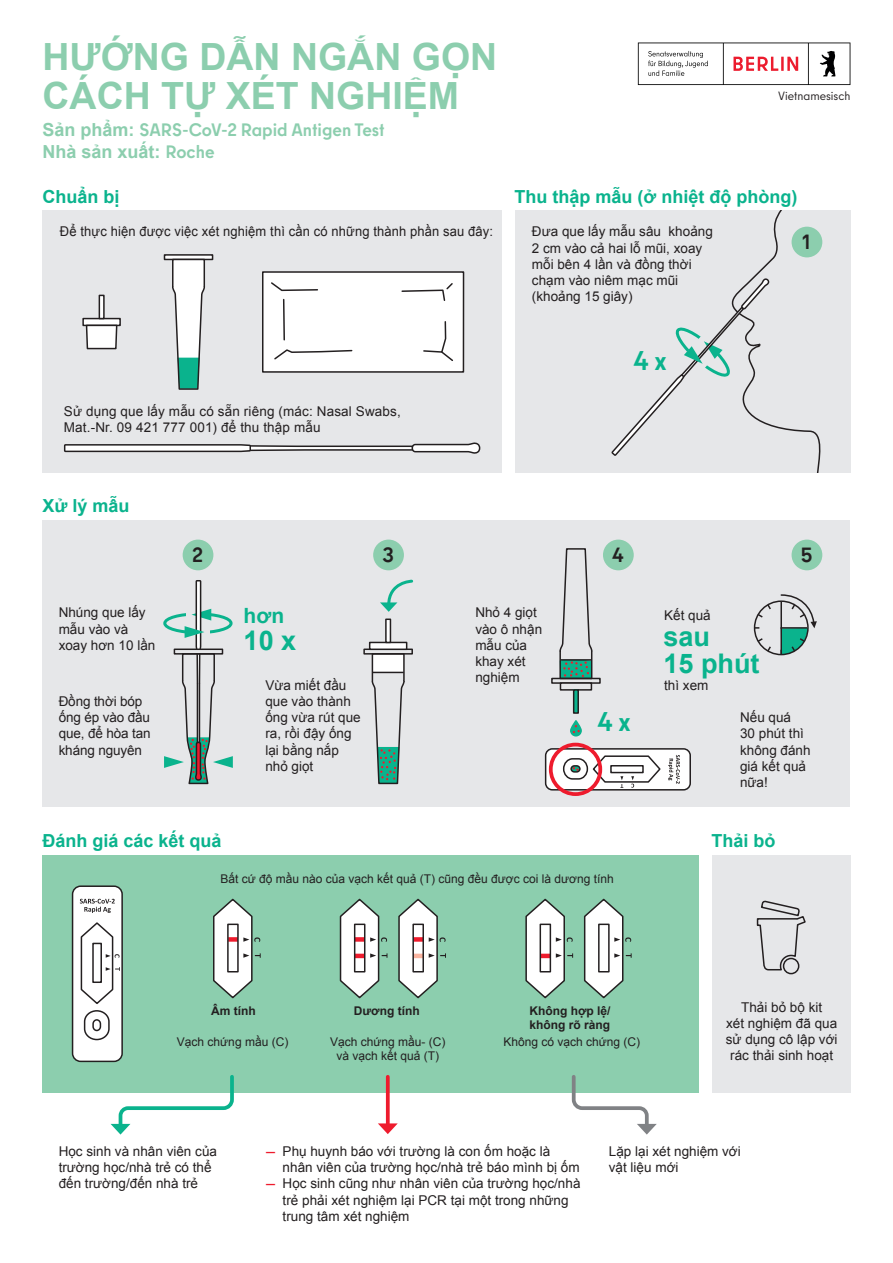
<style>
.page{position:relative;width:893px;height:1263px;background:#fff}
.page>*{position:absolute;margin:0;border:0;box-sizing:border-box;transform-origin:0 0}
.t1{font:700 37.5px/39px "Arial";color:#8cceae}
.t2{font:700 27px/27px "Arial";color:#0ab38d}
.t3{font:700 27px "Berlin Type";color:#0ab38d}
.t4{font:700 21px "Arial";color:#0ab38d}
.t5{font:700 20.55px "Berlin Type";color:#231f20}
.t6{font:700 18px "Arial";color:#0ab38d}
.t7{font:700 18px "Berlin Type";color:#8cceae}
.t8{font:700 18px "Arial";color:#8cceae}
.t9{font:13.5px/16.2px "Arial";color:#231f20}
.t10{font:13.5px "Arial";color:#231f20;scale:.96 1}
.t11{font:12px/14.4px "Arial";color:#231f20;text-align:center}
.t12{font:700 12px/14.4px "Arial";color:#231f20}
.t13{font:12px "Berlin Type";color:#231f20}
.s1{font-family:"Arial"}
.s2{font-family:"Berlin Type"}
.s3{font-weight:700;font-size:9px;color:#ee1b2d}
</style>
<div class="page">
<svg style="left:638px;top:43px;width:212px;height:42px"></svg>
<div style="left:43px;top:520px;width:807px;height:287px;background:#e6e7e9"></div>
<div style="left:43px;top:855px;width:656px;height:238px;background:#8cceae"></div>
<div style="left:711px;top:855px;width:139px;height:238px;background:#e6e7e9"></div>
<div style="left:373px;top:540px;width:31px;height:30px;background:#8cceae;border-radius:50%"></div>
<div style="left:603px;top:540px;width:31px;height:30px;background:#8cceae;border-radius:50%"></div>
<div style="left:792px;top:540px;width:30px;height:30px;background:#8cceae;border-radius:50%"></div>
<svg style="left:571px;top:721px;width:10px;height:15px"></svg>
<div style="left:570px;top:720px;width:12px;height:16px;border:2px solid #0ab38d;border-radius:5px"></div>
<svg style="left:573px;top:725px;width:7px;height:8px"></svg>
<svg style="left:386px;top:1077px;width:4px;height:46px"></svg>
<svg style="left:378px;top:1123px;width:20px;height:11px"></svg>
<svg style="left:756px;top:900px;width:50px;height:71px"></svg>
<div style="left:783px;top:958px;width:16px;height:16px;border:2px solid #231f20;border-radius:50%"></div>
<svg style="left:571px;top:1075px;width:86px;height:59px"></svg>
<div style="left:754px;top:600px;width:55px;height:55px;border:2px solid #231f20;border-radius:50%"></div>
<svg style="left:757px;top:637px;width:15px;height:15px"></svg>
<svg style="left:757px;top:603px;width:15px;height:16px"></svg>
<div style="left:183px;top:540px;width:30px;height:30px;background:#8cceae;border-radius:50%"></div>
<svg style="left:780px;top:594px;width:37px;height:61px"></svg>
<div style="left:514px;top:210px;width:336px;height:262px;background:#e6e7e9"></div>
<svg style="left:611px;top:210px;width:212px;height:262px"></svg>
<div style="left:792px;top:227px;width:30px;height:30px;background:#8cceae;border-radius:50%"></div>
<div style="left:43px;top:210px;width:459px;height:262px;background:#e6e7e9"></div>
<div style="left:73px;top:886px;width:49px;height:175px;background:#fff;border-radius:8px"></div>
<div style="left:72px;top:885px;width:51px;height:177px;border:2px solid #231f20;border-radius:8px"></div>
<svg style="left:398px;top:898px;width:48px;height:101px"></svg>
<div style="left:413px;top:937px;width:10px;height:5px;background:#ee1b2d"></div>
<svg style="left:339px;top:898px;width:48px;height:101px"></svg>
<div style="left:355px;top:937px;width:10px;height:5px;background:#ee1b2d"></div>
<hr style="left:355px;top:954px;width:10px;height:4px;background:#ee1b2d">
<hr style="left:413px;top:954px;width:10px;height:4px;background:#f9b4a0">
<div style="left:354px;top:923px;width:11px;height:49px;border:2px solid #231f20"></div>
<svg style="left:583px;top:898px;width:49px;height:101px"></svg>
<div style="left:598px;top:923px;width:12px;height:49px;border:2px solid #231f20"></div>
<svg style="left:525px;top:898px;width:48px;height:101px"></svg>
<div style="left:412px;top:923px;width:12px;height:49px;border:2px solid #231f20"></div>
<hr style="left:540px;top:954px;width:10px;height:4px;background:#ee1b2d">
<div style="left:540px;top:923px;width:11px;height:49px;border:2px solid #231f20"></div>
<div style="left:546px;top:749px;width:144px;height:41px;background:#fff;border-radius:7px"></div>
<div style="left:545px;top:748px;width:146px;height:42px;border:2px solid #231f20;border-radius:7px"></div>
<div style="left:563px;top:758px;width:25px;height:22px;border:2px solid #231f20;border-radius:9px"></div>
<div style="left:570px;top:765px;width:11px;height:8px;border:2px solid #231f20;border-radius:3px"></div>
<svg style="left:668px;top:755px;width:12px;height:29px"></svg>
<svg style="left:591px;top:754px;width:71px;height:34px"></svg>
<div style="left:549px;top:743px;width:53px;height:53px;border:4px solid #ee1b2d;border-radius:50%"></div>
<svg style="left:573px;top:767px;width:6px;height:4px"></svg>
<svg style="left:79px;top:580px;width:182px;height:554px"></svg>
<div style="left:363px;top:648px;width:50px;height:7px;border:2px solid #231f20"></div>
<div style="left:369px;top:642px;width:38px;height:8px;border:2px solid #231f20"></div>
<svg style="left:371px;top:579px;width:43px;height:206px"></svg>
<hr style="left:373px;top:672px;width:30px;height:1px;background:#231f20">
<div style="left:551px;top:678px;width:50px;height:6px;border:2px solid #231f20"></div>
<svg style="left:558px;top:548px;width:35px;height:166px"></svg>
<hr style="left:561px;top:659px;width:30px;height:2px;background:#231f20">
<div style="left:83px;top:319px;width:37px;height:6px;background:#fff"></div>
<div style="left:82px;top:318px;width:39px;height:8px;border:2px solid #231f20"></div>
<div style="left:99px;top:295px;width:6px;height:24px;border:2px solid #231f20"></div>
<svg style="left:85px;top:324px;width:33px;height:26px"></svg>
<svg style="left:63px;top:443px;width:418px;height:11px"></svg>
<div style="left:263px;top:272px;width:200px;height:100px;background:#fff"></div>
<div style="left:262px;top:271px;width:202px;height:102px;border:2px solid #231f20"></div>
<svg style="left:271px;top:282px;width:47px;height:10px"></svg>
<svg style="left:283px;top:298px;width:2px;height:43px"></svg>
<svg style="left:274px;top:349px;width:79px;height:11px"></svg>
<svg style="left:401px;top:283px;width:52px;height:18px"></svg>
<svg style="left:423px;top:321px;width:30px;height:40px"></svg>
<div style="left:164px;top:254px;width:49px;height:6px;border:2px solid #231f20"></div>
<svg style="left:171px;top:254px;width:35px;height:136px"></svg>
<h1 class="t1" style="left:43px;top:39px;width:456px">HƯỚNG DẪN NGẮN GỌN<br>CÁCH TỰ XÉT NGHIỆM</h1>
<h3 class="t7" style="left:43px;top:118px;width:344px"><span class="s1">Sản phẩm:</span> SARS-CoV-2 Rapid Antigen Test</h3>
<h3 class="t8" style="left:43px;top:139px;width:174px">Nhà sản xuất: <span class="s2">Roche</span></h3>
<h3 class="t6" style="left:43px;top:184px;width:79px">Chuẩn bị</h3>
<p class="t10" style="left:60px;top:223px;width:453px">Để thực hiện được việc xét nghiệm thì cần có những thành phần sau đây:</p>
<p class="t9" style="left:64px;top:403px;width:338px">Sử dụng que lấy mẫu có sẵn riêng (mác: Nasal Swabs,<br>Mat.-Nr. 09 421 777 001) để thu thập mẫu</p>
<p class="t13" style="left:778px;top:88px;width:74px">Vietnamesisch</p>
<h3 class="t6" style="left:514px;top:184px;width:284px">Thu thập mẫu (ở nhiệt độ phòng)</h3>
<p class="t9" style="left:532px;top:224px;width:182px">Đưa que lấy mẫu sâu khoảng<br>2 cm vào cả hai lỗ mũi, xoay mỗi bên 4 lần và đồng thời chạm vào niêm mạc mũi (khoảng 15 giây)</p>
<h3 class="t5" style="left:803px;top:229px;width:9px">1</h3>
<h2 class="t3" style="left:634px;top:343px;width:35px">4 x</h2>
<h3 class="t6" style="left:43px;top:494px;width:89px">Xử lý mẫu</h3>
<p class="t9" style="left:59px;top:605px;width:98px">Nhúng que lấy mẫu vào và xoay hơn 10 lần</p>
<p class="t9" style="left:59px;top:693px;width:93px">Đồng thời bóp ống ép vào đầu que, để hòa tan kháng nguyên</p>
<h3 class="t5" style="left:192px;top:542px;width:13px">2</h3>
<h3 class="t4" style="left:244px;top:602px;width:42px">hơn</h3>
<h2 class="t2" style="left:244px;top:628px;width:54px">10 x</h2>
<p class="t9" style="left:265px;top:677px;width:97px">Vừa miết đầu que vào thành ống vừa rút que ra, rồi đậy ống lại bằng nắp nhỏ giọt</p>
<h3 class="t5" style="left:382px;top:542px;width:13px">3</h3>
<h3 class="t5" style="left:612px;top:542px;width:13px">4</h3>
<h3 class="t5" style="left:801px;top:542px;width:13px">5</h3>
<p class="t9" style="left:475px;top:605px;width:68px">Nhỏ 4 giọt vào ô nhận mẫu của khay xét nghiệm</p>
<h2 class="t3" style="left:598px;top:705px;width:35px">4 x</h2>
<p class="t9" style="left:664px;top:607px;width:48px">Kết quả</p>
<h2 class="t2" style="left:663px;top:624px;width:98px">sau<br>15 phút</h2>
<p class="t9" style="left:664px;top:677px;width:46px">thì xem</p>
<p class="t9" style="left:740px;top:709px;width:72px">Nếu quá<br>30 phút thì không đánh giá kết quả nữa!</p>
<h3 class="t6" style="left:43px;top:828px;width:181px">Đánh giá các kết quả</h3>
<h3 class="t6" style="left:711px;top:829px;width:66px">Thải bỏ</h3>
<p class="t11" style="left:220px;top:872px;width:395px">Bất cứ độ mầu nào của vạch kết quả (T) cũng đều được coi là dương tính</p>
<p class="t12" style="left:211px;top:1004px;width:46px">Âm tính</p>
<p class="t12" style="left:354px;top:1004px;width:67px">Dương tính</p>
<p class="t11" style="left:177px;top:1034px;width:113px">Vạch chứng mầu (C)</p>
<p class="t11" style="left:330px;top:1034px;width:117px">Vạch chứng mầu- (C) và vạch kết quả (T)</p>
<p class="t11" style="left:503px;top:1034px;width:138px">Không có vạch chứng (C)</p>
<p class="t12" style="left:529px;top:1004px;width:83px">Không hợp lệ/ không rõ ràng</p>
<p class="t9" style="left:726px;top:999px;width:113px;text-align:center">Thải bỏ bộ kit<br>xét nghiệm đã qua sử dụng cô lập với rác thải sinh hoạt</p>
<p class="t9" style="left:283px;top:1143px;width:299px;text-indent:-17px"><span class="s3">—</span> Phụ huynh báo với trường là con ốm hoặc là nhân viên của trường học/nhà trẻ báo mình bị ốm</p>
<p class="t9" style="left:283px;top:1176px;width:299px;text-indent:-17px"><span class="s3">—</span> Học sinh cũng như nhân viên của trường học/nhà trẻ phải xét nghiệm lại PCR tại một trong những trung tâm xét nghiệm</p>
<p class="t9" style="left:59px;top:1143px;width:160px">Học sinh và nhân viên của trường học/nhà trẻ có thể đến trường/đến nhà trẻ</p>
<p class="t9" style="left:609px;top:1143px;width:133px">Lặp lại xét nghiệm với vật liệu mới</p>
</div>
